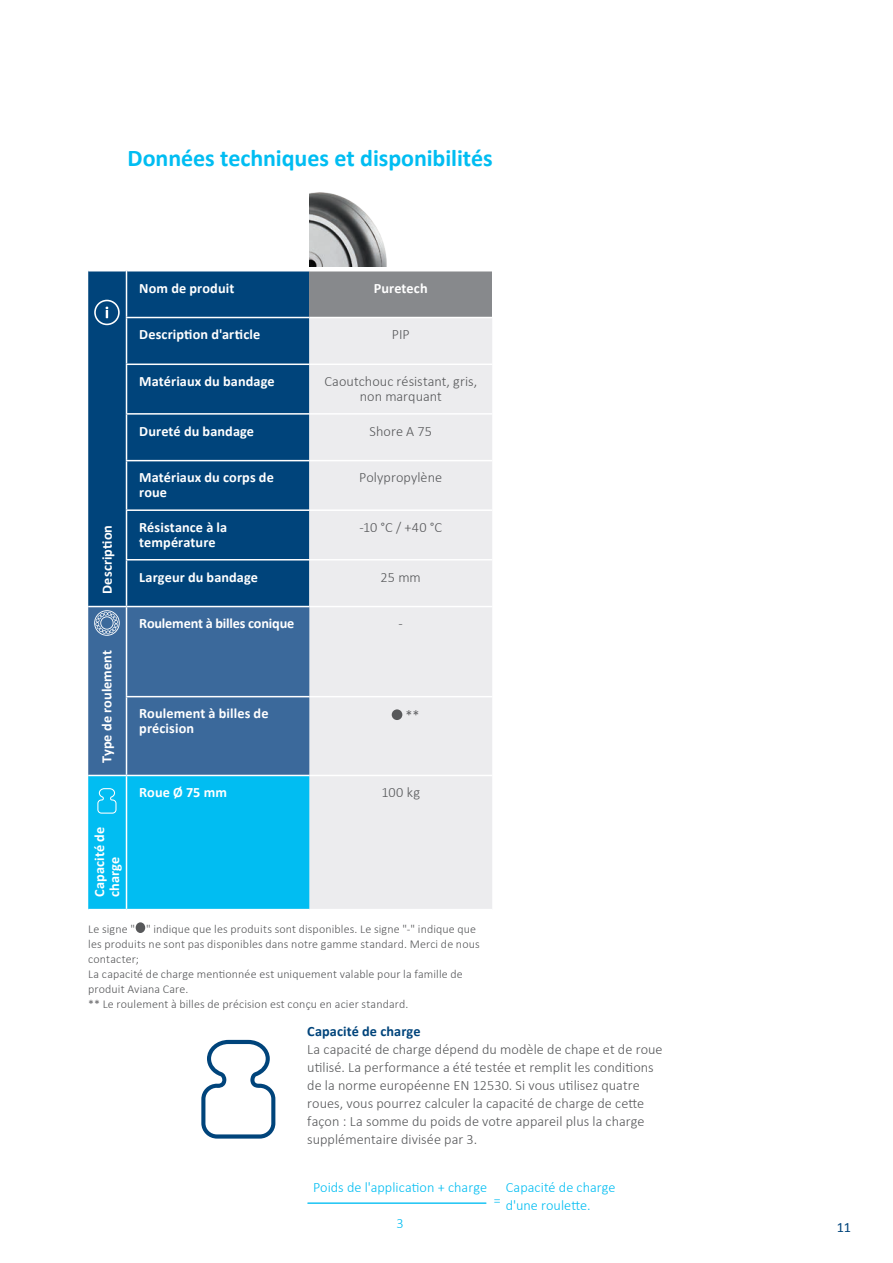
<style>
.page{position:relative;width:893px;height:1263px;background:#fff}
.page>*{position:absolute;margin:0;border:0;box-sizing:border-box;transform-origin:0 0}
.Table_Solution___Hea{font:700 24px "Calibri";letter-spacing:-.005em;color:#01bdf2}
.Copytext___Left_alig{font:300 14.25px/18px "Calibri";letter-spacing:.005em;color:#57585a}
.Table_-_Left_Descrip{font:700 14.25px/15px "Calibri";letter-spacing:.005em;color:#fff}
.Table_-_Copytext___C{font:300 14.25px/15px "Calibri";letter-spacing:.005em;color:#57585a;text-align:center}
.Copytext___Left_alig-2{font:300 14.25px/18px "Calibri";letter-spacing:.005em;color:#01bdf2}
.Table_-_Left_Descrip-2{font:700 14.25px "Calibri";letter-spacing:-.015em;color:#fff}
.Copytext_-_Headline{font:700 14.25px "Calibri";letter-spacing:.005em;color:#00447b}
.Table_-_Top_Descript{font:700 14.25px "Calibri";letter-spacing:.01em;color:#fff}
.t1{font:14.25px "Calibri";color:#00447b}
.Table_-_Footing{font:300 12px/15px "Calibri";letter-spacing:.01em;color:#57585a}
</style>
<div class="page">
<div style="left:88px;top:271px;width:221px;height:335px;background:#00447b"></div>
<div style="left:309px;top:271px;width:183px;height:46px;background:#87898c"></div>
<div style="left:309px;top:318px;width:183px;height:591px;background:#ececee"></div>
<hr style="left:126px;top:317px;width:183px;height:1px;background:#fff">
<hr style="left:126px;top:364px;width:183px;height:1px;background:#fff">
<hr style="left:126px;top:413px;width:183px;height:2px;background:#fff">
<hr style="left:126px;top:460px;width:183px;height:1px;background:#fff">
<hr style="left:126px;top:509px;width:183px;height:2px;background:#fff">
<hr style="left:126px;top:559px;width:183px;height:1px;background:#fff">
<hr style="left:126px;top:271px;width:1px;height:46px;background:#fff">
<hr style="left:126px;top:318px;width:1px;height:46px;background:#fff">
<hr style="left:126px;top:365px;width:1px;height:48px;background:#fff">
<hr style="left:126px;top:415px;width:1px;height:45px;background:#fff">
<hr style="left:126px;top:461px;width:1px;height:48px;background:#fff">
<hr style="left:126px;top:511px;width:1px;height:48px;background:#fff">
<hr style="left:126px;top:560px;width:1px;height:46px;background:#fff">
<hr style="left:309px;top:364px;width:183px;height:1px;background:#fff">
<hr style="left:309px;top:413px;width:183px;height:2px;background:#fff">
<hr style="left:309px;top:460px;width:183px;height:1px;background:#fff">
<hr style="left:309px;top:509px;width:183px;height:2px;background:#fff">
<hr style="left:309px;top:559px;width:183px;height:1px;background:#fff">
<hr style="left:309px;top:606px;width:183px;height:1px;background:#fff">
<hr style="left:309px;top:696px;width:183px;height:1px;background:#fff">
<hr style="left:309px;top:775px;width:183px;height:1px;background:#fff">
<img style="left:309px;top:192px;width:78px;height:74px">
<div style="left:392px;top:709px;width:10px;height:11px;background:#57585a;border-radius:50%"></div>
<div style="left:136px;top:922px;width:9px;height:11px;background:#57585a;border-radius:50%"></div>
<svg style="left:201px;top:1040px;width:74px;height:98px"></svg>
<svg style="left:88px;top:606px;width:221px;height:303px;background:#2691c3"></svg>
<svg style="left:94px;top:300px;width:26px;height:25px"></svg>
<hr style="left:308px;top:1202px;width:178px;height:2px;background:#01bdf2">
<p class="Table_Solution___Hea" style="left:128px;top:143px;width:367px">Données techniques et disponibilités</p>
<p class="Table_-_Left_Descrip" style="left:100px;top:594px;width:70px;rotate:-90deg">Description</p>
<p class="Table_-_Left_Descrip" style="left:99px;top:763px;width:114px;rotate:-90deg">Type de roulement</p>
<p class="Table_-_Left_Descrip" style="left:139px;top:280px;width:97px">Nom de produit</p>
<p class="Table_-_Top_Descript" style="left:374px;top:279px;width:55px">Puretech</p>
<p class="Table_-_Left_Descrip" style="left:139px;top:327px;width:123px">Description d'article</p>
<p class="Table_-_Copytext___C" style="left:392px;top:326px;width:19px">PIP</p>
<p class="Table_-_Left_Descrip" style="left:139px;top:374px;width:137px">Matériaux du bandage</p>
<p class="Table_-_Copytext___C" style="left:324px;top:373px;width:154px">Caoutchouc résistant, gris, non marquant</p>
<p class="Table_-_Left_Descrip" style="left:139px;top:423px;width:116px">Dureté du bandage</p>
<p class="Table_-_Copytext___C" style="left:370px;top:423px;width:64px">Shore A 75</p>
<p class="Table_-_Left_Descrip" style="left:139px;top:470px;width:136px">Matériaux du corps de roue</p>
<p class="Table_-_Copytext___C" style="left:359px;top:469px;width:84px">Polypropylène</p>
<p class="Table_-_Left_Descrip" style="left:139px;top:520px;width:90px">Résistance à la température</p>
<p class="Table_-_Copytext___C" style="left:359px;top:519px;width:84px">-10 °C / +40 °C</p>
<p class="Table_-_Left_Descrip" style="left:139px;top:569px;width:120px">Largeur du bandage</p>
<p class="Table_-_Copytext___C" style="left:381px;top:569px;width:42px">25 mm</p>
<p class="Table_-_Left_Descrip-2" style="left:139px;top:614px;width:157px">Roulement à billes conique</p>
<p class="Table_-_Copytext___C" style="left:399px;top:615px;width:6px">-</p>
<p class="Table_-_Left_Descrip" style="left:139px;top:706px;width:131px">Roulement à billes de précision</p>
<p class="Table_-_Copytext___C" style="left:406px;top:707px;width:15px">**</p>
<p class="Table_-_Left_Descrip" style="left:139px;top:785px;width:89px">Roue Ø 75 mm</p>
<p class="Table_-_Copytext___C" style="left:382px;top:784px;width:40px">100 kg</p>
<p class="Table_-_Left_Descrip" style="left:92px;top:897px;width:71px;rotate:-90deg">Capacité de charge</p>
<p class="Table_-_Footing" style="left:88px;top:921px;width:393px">Le signe " " indique que les produits sont disponibles. Le signe "-" indique que les produits ne sont pas disponibles dans notre gamme standard. Merci de nous contacter;<br>La capacité de charge mentionnée est uniquement valable pour la famille de produit Aviana Care.<br>** Le roulement à billes de précision est conçu en acier standard.</p>
<p class="Copytext_-_Headline" style="left:307px;top:1022px;width:115px">Capacité de charge</p>
<p class="Copytext___Left_alig" style="left:307px;top:1040px;width:357px">La capacité de charge dépend du modèle de chape et de roue utilisé. La performance a été testée et remplit les conditions de la norme européenne EN 12530. Si vous utilisez quatre roues, vous pourrez calculer la capacité de charge de cette façon : La somme du poids de votre appareil plus la charge supplémentaire divisée par 3.</p>
<p class="Copytext___Left_alig-2" style="left:313px;top:1178px;width:176px">Poids de l'application + charge</p>
<p class="Copytext___Left_alig-2" style="left:396px;top:1214px;width:9px">3</p>
<p class="Copytext___Left_alig-2" style="left:506px;top:1178px;width:111px">Capacité de charge d'une roulette.</p>
<p class="t1" style="left:837px;top:1218px;width:16px">11</p>
</div>
